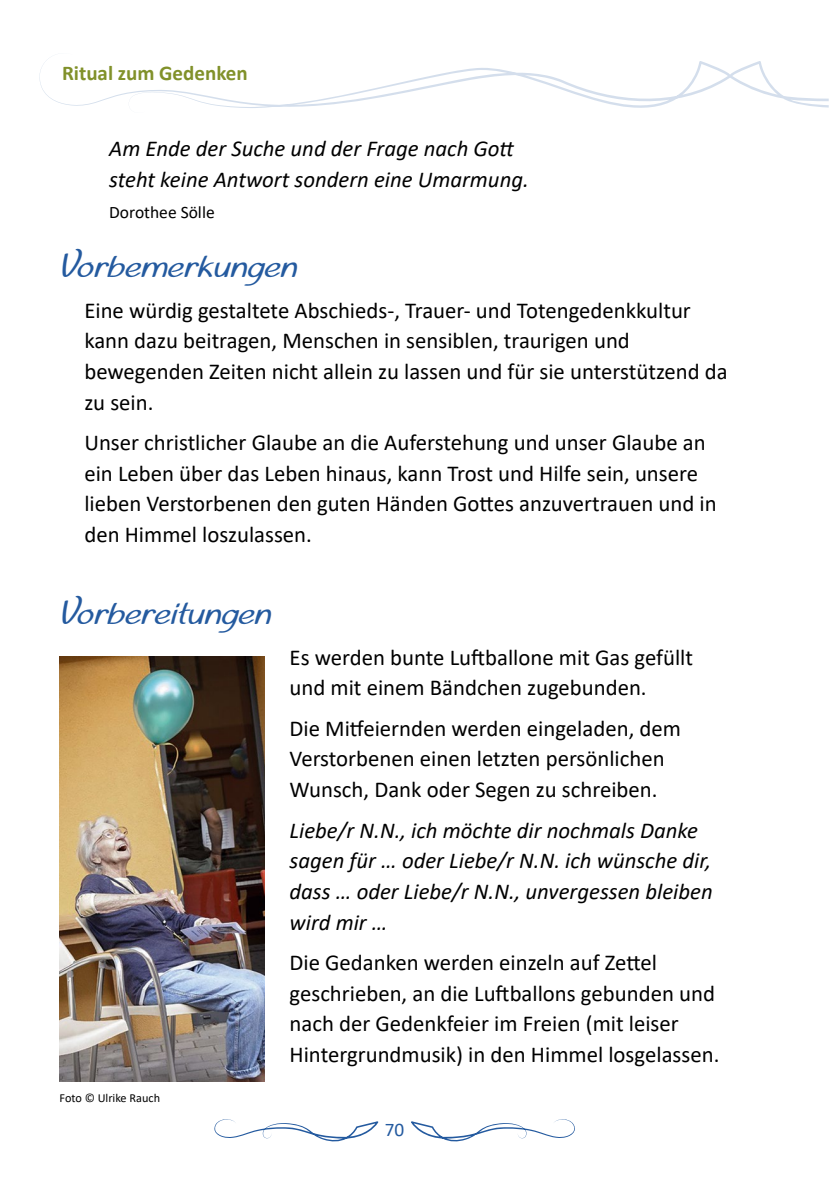
<style>
.page{position:relative;width:829px;height:1191px;background:#fff}
.page>*{position:absolute;margin:0;border:0;box-sizing:border-box;transform-origin:0 0}
.t1{font:700 35px "Veribo";color:#245a9f}
.t2{font:22.75px/30.6px "Calibri";color:#000}
.t3{font:italic 22.75px/30.6px "Calibri";color:#000}
.t4{font:700 21px "Calibri";color:#81912a}
.t5{font:19.25px "Calibri";color:#245a9f}
.t6{font:17.5px "Calibri";color:#000}
.t7{font:12.25px "Calibri";color:#000}
</style>
<div class="page">
<svg style="left:214px;top:1119px;width:164px;height:23px"></svg>
<svg style="left:411px;top:1119px;width:164px;height:23px"></svg>
<svg style="left:39px;top:56px;width:690px;height:52px"></svg>
<svg style="left:729px;top:61px;width:99px;height:47px"></svg>
<img style="left:60px;top:656px;width:205px;height:425px">
<p class="t4" style="left:62px;top:58px;width:187px">Ritual zum Gedenken</p>
<p class="t3" style="left:109px;top:132px;width:421px">Am Ende der Suche und der Frage nach Gott steht keine Antwort sondern eine Umarmung.</p>
<p class="t6" style="left:109px;top:200px;width:107px">Dorothee Sölle</p>
<h1 class="t1" style="left:60px;top:248px;width:239px">Vorbemerkungen</h1>
<p class="t2" style="left:84px;top:294px;width:644px">Eine würdig gestaltete Abschieds-, Trauer- und Totengedenkkultur kann dazu beitragen, Menschen in sensiblen, traurigen und bewegenden Zeiten nicht allein zu lassen und für sie unterstützend da zu sein.</p>
<p class="t2" style="left:84px;top:427px;width:633px">Unser christlicher Glaube an die Auferstehung und unser Glaube an ein Leben über das Leben hinaus, kann Trost und Hilfe sein, unsere lieben Verstorbenen den guten Händen Gottes anzuvertrauen und in den Himmel loszulassen.</p>
<h1 class="t1" style="left:60px;top:594px;width:213px">Vorbereitungen</h1>
<p class="t7" style="left:60px;top:1089px;width:102px">Foto © Ulrike Rauch</p>
<p class="t2" style="left:289px;top:641px;width:405px">Es werden bunte Luftballone mit Gas gefüllt und mit einem Bändchen zugebunden.</p>
<p class="t2" style="left:289px;top:712px;width:393px">Die Mitfeiernden werden eingeladen, dem<br>Verstorbenen einen letzten persönlichen<br>Wunsch, Dank oder Segen zu schreiben.</p>
<p class="t3" style="left:289px;top:813px;width:424px">Liebe/r N.N., ich möchte dir nochmals Danke sagen für … oder Liebe/r N.N. ich wünsche dir, dass … oder Liebe/r N.N., unvergessen bleiben wird mir …</p>
<p class="t2" style="left:289px;top:946px;width:431px">Die Gedanken werden einzeln auf Zettel geschrieben, an die Luftballons gebunden und nach der Gedenkfeier im Freien (mit leiser Hintergrundmusik) in den Himmel losgelassen.</p>
<p class="t5" style="left:385px;top:1116px;width:21px">70</p>
</div>
